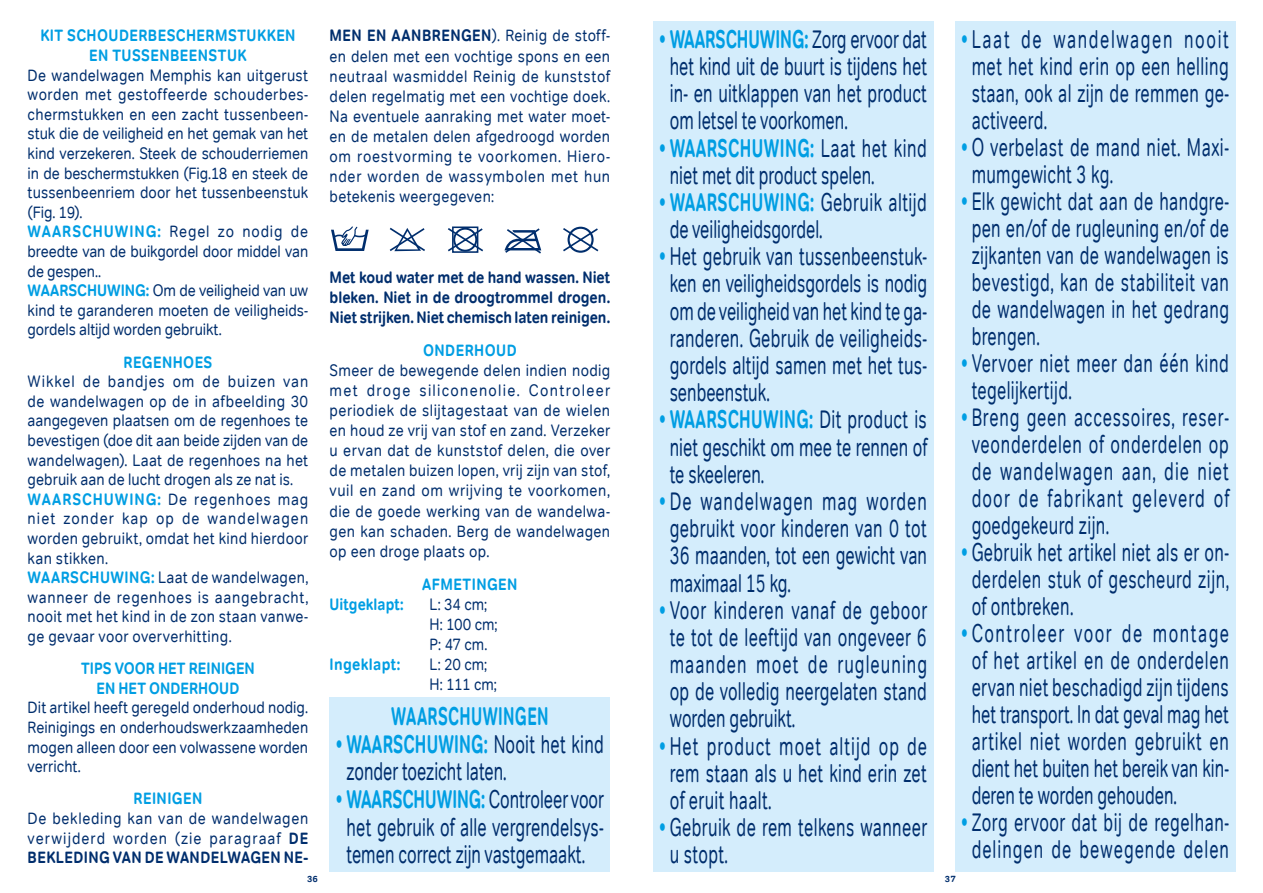
<style>
.page{position:relative;width:1263px;height:893px;background:#fff}
.page>*{position:absolute;margin:0;border:0;box-sizing:border-box;transform-origin:0 0}
.t1{font:25.5px/27.2px "Tondo Corp";letter-spacing:.015em;color:#002e6d;text-align:justify;scale:.64 1}
.t2{font:25.5px/27px "Tondo Corp";letter-spacing:.055em;color:#002e6d;text-align:center;scale:.64 1}
.t3{font:25.5px/27px "Tondo Corp";letter-spacing:.04em;color:#002e6d;scale:.64 1}
.t4{font:700 25.5px "Tondo Corp";letter-spacing:.025em;color:#009ee3;scale:.62 1}
.t5{font:16.5px/19.6px "Tondo Corp";letter-spacing:.02em;color:#002e6d;text-align:justify;scale:.86 1}
.t6{font:16.5px/19.6px "Tondo Corp";color:#002e6d;scale:.86 1}
.t7{font:700 16.5px/20.1px "Tondo Corp";letter-spacing:-.005em;color:#002e6d;text-align:justify;scale:.86 1}
.t8{font:700 16.5px/19.6px "Tondo Corp";letter-spacing:.03em;color:#009ee3;text-align:center;scale:.86 1}
.t9{font:16.5px/20.1px "Tondo Corp";letter-spacing:.02em;color:#002e6d;scale:.85 1}
.t10{font:700 16.5px/19.6px "Tondo Corp";letter-spacing:.005em;color:#009ee3;text-align:center;scale:.86 1}
.t11{font:700 16.5px "Tondo Corp";letter-spacing:.005em;color:#009ee3;scale:.85 1}
.t12{font:700 9px "Tondo Corp";color:#002e6d}
.s1{font-weight:700;color:#009ee3}
.s2{font-weight:700}
</style>
<div class="page">
<div style="left:330px;top:697px;width:280px;height:175px;background:#d4edfc"></div>
<svg style="left:504px;top:228px;width:38px;height:26px"></svg>
<svg style="left:563px;top:226px;width:36px;height:27px"></svg>
<svg style="left:448px;top:226px;width:35px;height:27px"></svg>
<svg style="left:331px;top:226px;width:38px;height:25px"></svg>
<svg style="left:390px;top:228px;width:35px;height:23px"></svg>
<div style="left:653px;top:21px;width:280px;height:851px;background:#d4edfc"></div>
<div style="left:955px;top:21px;width:280px;height:851px;background:#d4edfc"></div>
<p class="t8" style="left:40px;top:26px;width:298px">KIT SCHOUDERBESCHERMSTUKKEN<br>EN TUSSENBEENSTUK</p>
<p class="t6" style="left:28px;top:65px;width:328px">De wandelwagen Memphis kan uitgerust worden met gestoffeerde schouderbes&shy;chermstukken en een zacht tussenbeen&shy;stuk die de veiligheid en het gemak van het kind verzekeren. Steek de schouderriemen in de beschermstukken (Fig.18 en steek de tussenbeenriem door het tussenbeenstuk (Fig. 19).<br><span class="s1">WAARSCHUWING:</span> Regel zo nodig de breedte van de buikgordel door middel van de gespen..<br><span class="s1">WAARSCHUWING:</span> Om de veiligheid van uw kind te garanderen moeten de veiligheids&shy;gordels altijd worden gebruikt.</p>
<p class="t8" style="left:124px;top:352px;width:105px">REGENHOES</p>
<p class="t5" style="left:28px;top:372px;width:328px;text-align:left">Wikkel de bandjes om de buizen van de wandelwagen op de in afbeelding 30 aangegeven plaatsen om de regenhoes te bevestigen (doe dit aan beide zijden van de wandelwagen). Laat de regenhoes na het gebruik aan de lucht drogen als ze nat is.<br><span class="s1">WAARSCHUWING:</span> De regenhoes mag niet zonder kap op de wandelwagen worden gebruikt, omdat het kind hierdoor kan stikken.<br><span class="s1">WAARSCHUWING:</span> Laat de wandelwagen, wanneer de regenhoes is aangebracht, nooit met het kind in de zon staan vanwe&shy;ge gevaar voor oververhitting.</p>
<p class="t10" style="left:81px;top:659px;width:203px">TIPS VOOR HET REINIGEN<br>EN HET ONDERHOUD</p>
<p class="t5" style="left:28px;top:698px;width:328px">Dit artikel heeft geregeld onderhoud nodig.<br>Reinigings en onderhoudswerkzaamheden mogen alleen door een volwassene worden verricht.</p>
<p class="t8" style="left:133px;top:789px;width:82px">REINIGEN</p>
<p class="t5" style="left:28px;top:809px;width:328px">De bekleding kan van de wandelwagen verwijderd worden (zie paragraaf <span class="s2">DE BEKLEDING VAN DE WANDELWAGEN NE-</span></p>
<p class="t12" style="left:307px;top:873px;width:12px">36</p>
<p class="t5" style="left:330px;top:26px;width:328px;line-height:20.1px"><span class="s2">MEN EN AANBRENGEN</span>). Reinig de stoff&shy;en delen met een vochtige spons en een neutraal wasmiddel Reinig de kunststof delen regelmatig met een vochtige doek.<br>Na eventuele aanraking met water moet&shy;en de metalen delen afgedroogd worden om roestvorming te voorkomen. Hiero&shy;nder worden de wassymbolen met hun betekenis weergegeven:</p>
<p class="t7" style="left:330px;top:267px;width:328px">Met koud water met de hand wassen. Niet bleken. Niet in de droogtrommel drogen.<br>Niet strijken. Niet chemisch laten reinigen.</p>
<p class="t8" style="left:423px;top:340px;width:110px">ONDERHOUD</p>
<p class="t5" style="left:330px;top:360px;width:328px;line-height:20.1px">Smeer de bewegende delen indien nodig met droge siliconenolie. Controleer periodiek de slijtagestaat van de wielen en houd ze vrij van stof en zand. Verzeker u ervan dat de kunststof delen, die over de metalen buizen lopen, vrij zijn van stof, vuil en zand om wrijving te voorkomen, die de goede werking van de wandelwa&shy;gen kan schaden. Berg de wandelwagen op een droge plaats op.</p>
<p class="t8" style="left:422px;top:574px;width:112px">AFMETINGEN</p>
<p class="t11" style="left:330px;top:594px;width:89px">Uitgeklapt:</p>
<p class="t9" style="left:429px;top:594px;width:82px">L: 34 cm;<br>H: 100 cm;<br>P: 47 cm.</p>
<p class="t8" style="left:330px;top:654px;width:84px">Ingeklapt:</p>
<p class="t9" style="left:429px;top:654px;width:81px">L: 20 cm;<br>H: 111 cm;</p>
<p class="t4" style="left:391px;top:701px;width:256px">WAARSCHUWINGEN</p>
<p class="t1" style="left:347px;top:730px;width:403px;line-height:27.6px;text-indent:-11px"><span class="s1">• WAARSCHUWING:</span> Nooit het kind zonder toezicht laten.</p>
<p class="t1" style="left:336px;top:785px;width:421px;line-height:27.6px;text-align:center"><span class="s1">• WAARSCHUWING:</span> Controleer voor het gebruik of alle vergrendelsys&shy;temen correct zijn vastgemaakt.</p>
<p class="t1" style="left:670px;top:26px;width:404px;text-indent:-11px"><span class="s1">• WAARSCHUWING:</span> Zorg ervoor dat het kind uit de buurt is tijdens het in- en uitklappen van het product om letsel te voorkomen.</p>
<p class="t1" style="left:670px;top:134px;width:403px;text-indent:-11px"><span class="s1">• WAARSCHUWING:</span> Laat het kind niet met dit product spelen.</p>
<p class="t1" style="left:670px;top:189px;width:403px;text-indent:-11px"><span class="s1">• WAARSCHUWING:</span> Gebruik altijd de veiligheidsgordel.</p>
<p class="t1" style="left:670px;top:243px;width:404px;text-indent:-11px"><span class="s1">•</span> Het gebruik van tussenbeenstuk&shy;ken en veiligheidsgordels is nodig om de veiligheid van het kind te ga&shy;randeren. Gebruik de veiligheids&shy;gordels altijd samen met het tus&shy;senbeenstuk.</p>
<p class="t1" style="left:670px;top:406px;width:404px;text-indent:-11px"><span class="s1">• WAARSCHUWING:</span> Dit product is niet geschikt om mee te rennen of te skeeleren.</p>
<p class="t1" style="left:670px;top:488px;width:404px;text-indent:-11px"><span class="s1">•</span> De wandelwagen mag worden gebruikt voor kinderen van 0 tot 36 maanden, tot een gewicht van maximaal 15 kg.</p>
<p class="t1" style="left:670px;top:596px;width:404px;text-indent:-11px"><span class="s1">•</span> Voor kinderen vanaf de geboor te tot de leeftijd van ongeveer 6 maanden moet de rugleuning op de volledig neergelaten stand worden gebruikt.</p>
<p class="t1" style="left:670px;top:732px;width:404px;text-indent:-11px"><span class="s1">•</span> Het product moet altijd op de rem staan als u het kind erin zet of eruit haalt.</p>
<p class="t1" style="left:670px;top:814px;width:404px;text-indent:-11px"><span class="s1">•</span> Gebruik de rem telkens wanneer u stopt.</p>
<p class="t1" style="left:972px;top:26px;width:403px;text-indent:-11px"><span class="s1">•</span> Laat de wandelwagen nooit met het kind erin op een helling staan, ook al zijn de remmen ge&shy;activeerd.</p>
<p class="t1" style="left:972px;top:134px;width:403px;text-indent:-11px"><span class="s1">•</span> O verbelast de mand niet. Maxi&shy;mumgewicht 3 kg.</p>
<p class="t1" style="left:972px;top:188px;width:404px;text-indent:-11px"><span class="s1">•</span> Elk gewicht dat aan de handgre&shy;pen en/of de rugleuning en/of de zijkanten van de wandelwagen is bevestigd, kan de stabiliteit van de wandelwagen in het gedrang brengen.</p>
<p class="t3" style="left:972px;top:350px;width:403px;text-indent:-11px"><span class="s1">•</span> Vervoer niet meer dan één kind tegelijkertijd.</p>
<p class="t1" style="left:972px;top:404px;width:404px;text-indent:-11px"><span class="s1">•</span> Breng geen accessoires, reser&shy;veonderdelen of onderdelen op de wandelwagen aan, die niet door de fabrikant geleverd of goedgekeurd zijn.</p>
<p class="t1" style="left:972px;top:539px;width:404px;text-indent:-11px"><span class="s1">•</span> Gebruik het artikel niet als er on&shy;derdelen stuk of gescheurd zijn, of ontbreken.</p>
<p class="t1" style="left:972px;top:620px;width:404px;text-indent:-11px"><span class="s1">•</span> Controleer voor de montage of het artikel en de onderdelen ervan niet beschadigd zijn tijdens het transport. In dat geval mag het artikel niet worden gebruikt en dient het buiten het bereik van kin&shy;deren te worden gehouden.</p>
<p class="t2" style="left:961px;top:809px;width:420px"><span class="s1">•</span> Zorg ervoor dat bij de regelhan&shy;delingen de bewegende delen</p>
<p class="t12" style="left:945px;top:873px;width:12px">37</p>
</div>
